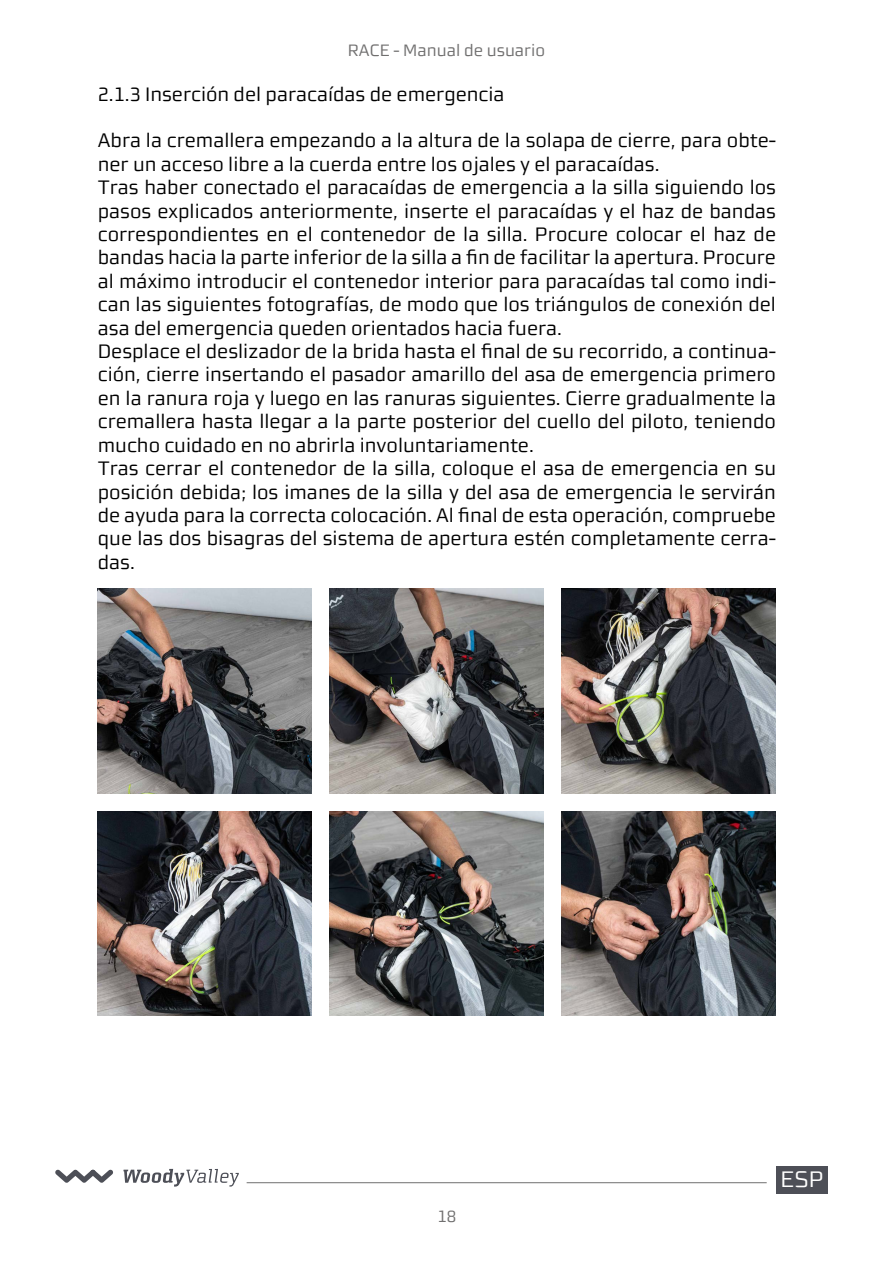
<style>
.page{position:relative;width:893px;height:1263px;background:#fff}
.page>*{position:absolute;margin:0;border:0;box-sizing:border-box;transform-origin:0 0}
.t1{font:22.5px "Morgan Sans Lining";color:#fff}
.t2{font:19.5px/23.4px "Morgan Sans Lining";color:#000}
.t3{font:16.5px "Morgan Sans Lining";color:#706f6f}
</style>
<div class="page">
<hr style="left:247px;top:1182px;width:520px;height:1px;background:#706f6f">
<svg style="left:123px;top:1169px;width:116px;height:17px"></svg>
<svg style="left:55px;top:1169px;width:58px;height:14px"></svg>
<div style="left:776px;top:1166px;width:51px;height:28px;background:#4d4f57"></div>
<img style="left:329px;top:589px;width:214px;height:204px">
<img style="left:329px;top:811px;width:214px;height:205px">
<img style="left:562px;top:589px;width:214px;height:204px">
<img style="left:562px;top:811px;width:214px;height:205px">
<img style="left:98px;top:589px;width:214px;height:204px">
<img style="left:98px;top:811px;width:214px;height:205px">
<p class="t3" style="left:348px;top:41px;width:199px">RACE - Manual de usuario</p>
<p class="t2" style="left:98px;top:82px;width:408px">2.1.3 Inserción del paracaídas de emergencia</p>
<p class="t2" style="left:98px;top:129px;width:680px">Abra la cremallera empezando a la altura de la solapa de cierre, para obte&shy;ner un acceso libre a la cuerda entre los ojales y el paracaídas.<br>Tras haber conectado el paracaídas de emergencia a la silla siguiendo los pasos explicados anteriormente, inserte el paracaídas y el haz de bandas correspondientes en el contenedor de la silla. Procure colocar el haz de bandas hacia la parte inferior de la silla a fin de facilitar la apertura. Procure al máximo introducir el contenedor interior para paracaídas tal como indi&shy;can las siguientes fotografías, de modo que los triángulos de conexión del asa del emergencia queden orientados hacia fuera.<br>Desplace el deslizador de la brida hasta el final de su recorrido, a continua&shy;ción, cierre insertando el pasador amarillo del asa de emergencia primero en la ranura roja y luego en las ranuras siguientes. Cierre gradualmente la cremallera hasta llegar a la parte posterior del cuello del piloto, teniendo mucho cuidado en no abrirla involuntariamente.<br>Tras cerrar el contenedor de la silla, coloque el asa de emergencia en su posición debida; los imanes de la silla y del asa de emergencia le servirán de ayuda para la correcta colocación. Al final de esta operación, compruebe que las dos bisagras del sistema de apertura estén completamente cerra&shy;das.</p>
<p class="t3" style="left:437px;top:1207px;width:20px">18</p>
<p class="t1" style="left:780px;top:1166px;width:45px">ESP</p>
</div>
